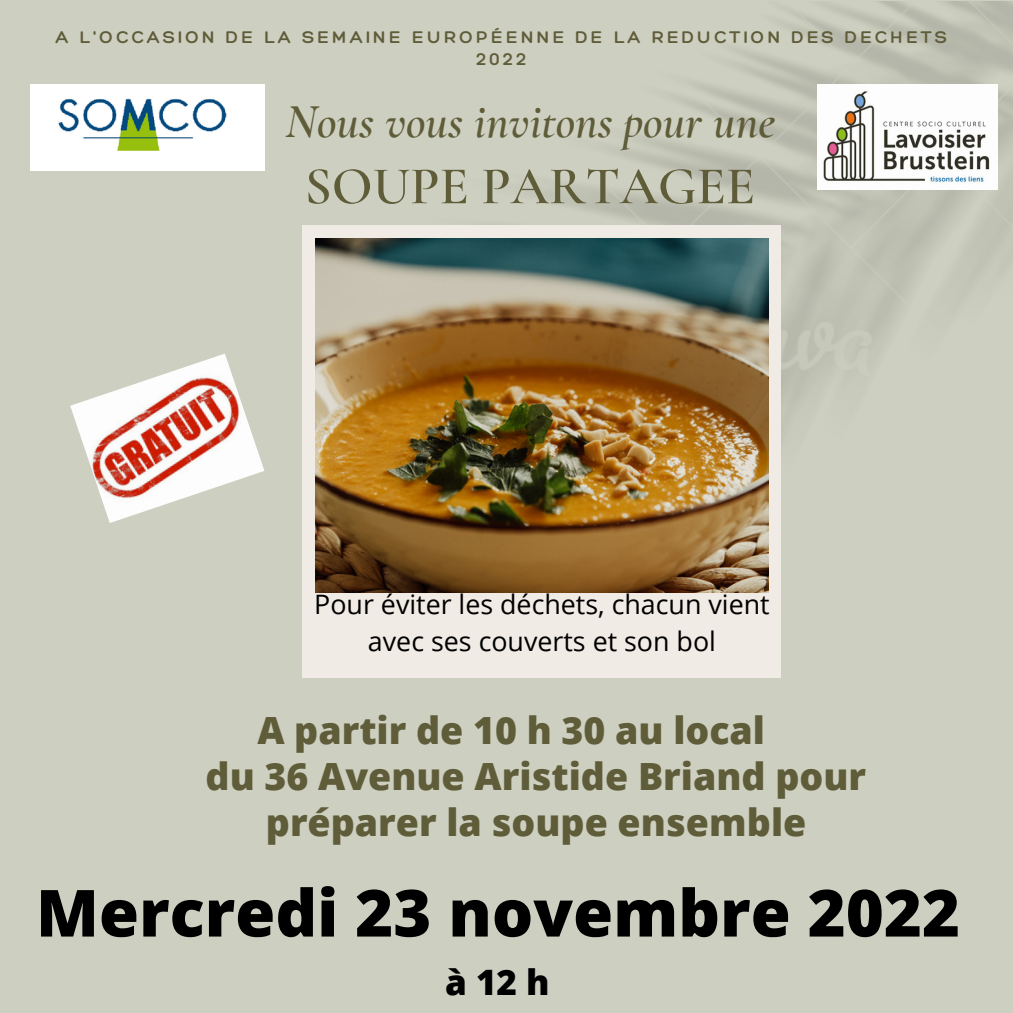
<style>
.page{position:relative;width:1013px;height:1013px;background:#fff}
.page>*{position:absolute;margin:0;border:0;box-sizing:border-box;transform-origin:0 0}
.t1{font:800 65px "Open Sans";color:#000}
.t2{font:600 53.5px "Cormorant Garamond";color:#5f5c39}
.t3{font:italic 600 47.75px "Cormorant Garamond";color:#5f5c39}
.t4{font:800 37.5px "Open Sans";color:#5f5c39}
.t5{font:800 35px "Open Sans";color:#000}
.t6{font:26.75px/37px "Open Sans";color:#000;text-align:center}
.t7{font:300 18.38px/21.5px "Hero";letter-spacing:.17em;color:#5f5c39;text-align:center}
</style>
<div class="page">
<div style="left:0;top:0;width:1012px;height:1012px;background:#cdcfc0"></div>
<img style="left:543px;top:1px;width:469px;height:432px">
<div style="left:303px;top:225px;width:478px;height:452px;background:#f1ebe5"></div>
<img style="left:315px;top:239px;width:453px;height:354px">
<img style="left:817px;top:84px;width:180px;height:105px">
<img style="left:31px;top:84px;width:233px;height:87px">
<img style="left:70px;top:353px;width:194px;height:170px">
<p class="t7" style="left:56px;top:26px;width:892px">A L'OCCASION DE LA SEMAINE EUROPÉENNE DE LA REDUCTION DES DECHETS<br>2022</p>
<p class="t3" style="left:286px;top:92px;width:491px">Nous vous invitons pour une</p>
<h2 class="t2" style="left:304px;top:154px;width:452px">SOUPE PARTAGEE</h2>
<p class="t6" style="left:314px;top:585px;width:457px">Pour éviter les déchets, chacun vient avec ses couverts et son bol</p>
<p class="t4" style="left:257px;top:703px;width:509px">A partir de 10 h 30 au local</p>
<p class="t4" style="left:205px;top:749px;width:662px">du 36 Avenue Aristide Briand pour</p>
<p class="t4" style="left:266px;top:795px;width:542px">préparer la soupe ensemble</p>
<h1 class="t1" style="left:36px;top:867px;width:925px">Mercredi 23 novembre 2022</h1>
<p class="t5" style="left:445px;top:957px;width:106px">à12h</p>
</div>
